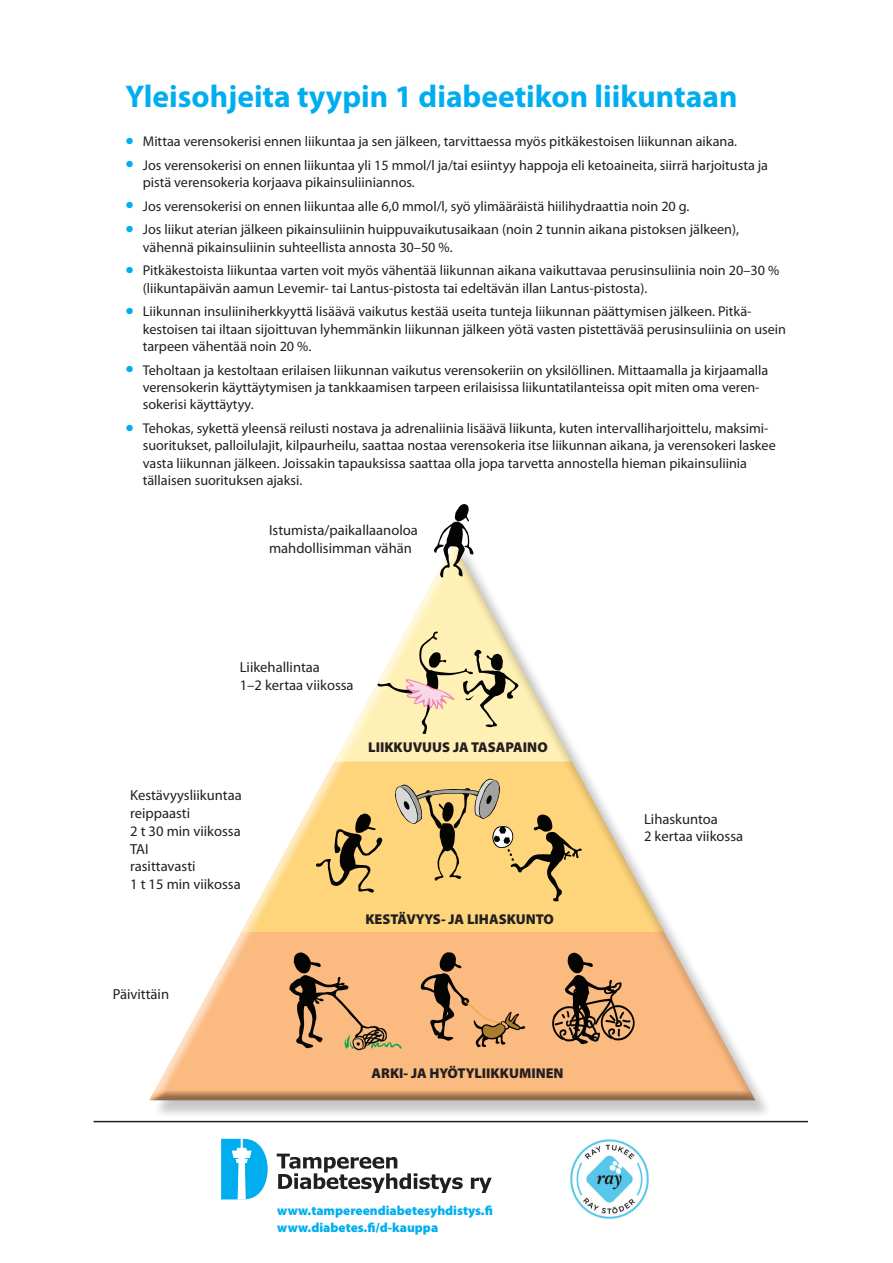
<style>
.page{position:relative;width:893px;height:1263px;background:#fff}
.page>*{position:absolute;margin:0;border:0;box-sizing:border-box;transform-origin:0 0}
.t1{font:700 31.5px "Myriad Pro";color:#00aeef}
.t2{font:14.55px/17.9px "Myriad Pro";color:#231f20}
.t3{font:900 14.25px "Myriad Pro";color:#231f20}
.t4{font:14.1px/17.2px "Myriad Pro";color:#231f20}
.t5{font:900 13.2px/16.5px "Myriad Pro";color:#00aeef}
.s1{font-weight:600;font-size:26.85px;color:#00aeef}
</style>
<div class="page">
<img style="left:570px;top:1139px;width:79px;height:80px">
<svg style="left:221px;top:1139px;width:47px;height:60px"></svg>
<svg style="left:471px;top:1177px;width:21px;height:16px"></svg>
<svg style="left:277px;top:1153px;width:186px;height:40px"></svg>
<hr style="left:94px;top:1121px;width:714px;height:1px;background:#231f20">
<div style="left:152px;top:547px;width:621px;height:572px;background:#231f20;opacity:.25"></div>
<div style="left:147px;top:541px;width:609px;height:559px;background:#231f20;opacity:.48"></div>
<svg style="left:421px;top:952px;width:104px;height:95px;background:#d29c6a"></svg>
<svg style="left:316px;top:813px;width:66px;height:80px;background:#c1a25d"></svg>
<svg style="left:395px;top:779px;width:187px;height:122px;background:#ddbc72"></svg>
<svg style="left:434px;top:504px;width:40px;height:73px"></svg>
<svg style="left:289px;top:952px;width:113px;height:98px;background:#cd9a69"></svg>
<svg style="left:552px;top:953px;width:83px;height:91px;background:#b3855b"></svg>
<svg style="left:378px;top:632px;width:140px;height:102px;background:#e1d4a7"></svg>
<h1 class="t1" style="left:125px;top:79px;width:614px">Yleisohjeita tyypin 1 diabeetikon liikuntaan</h1>
<p class="t4" style="left:125px;top:133px;width:613px"><span class="s1">•</span> Mittaa verensokerisi ennen liikuntaa ja sen jälkeen, tarvittaessa myös pitkäkestoisen liikunnan aikana.</p>
<p class="t4" style="left:143px;top:157px;width:627px;text-indent:-17px"><span class="s1">•</span> Jos verensokerisi on ennen liikuntaa yli 15 mmol/l ja/tai esiintyy happoja eli ketoaineita, siirrä harjoitusta ja pistä verensokeria korjaava pikainsuliiniannos.</p>
<p class="t4" style="left:125px;top:198px;width:566px"><span class="s1">•</span> Jos verensokerisi on ennen liikuntaa alle 6,0 mmol/l, syö ylimääräistä hiilihydraattia noin 20 g.</p>
<p class="t4" style="left:143px;top:221px;width:598px;text-indent:-17px"><span class="s1">•</span> Jos liikut aterian jälkeen pikainsuliinin huippuvaikutusaikaan (noin 2 tunnin aikana pistoksen jälkeen), vähennä pikainsuliinin suhteellista annosta 30–50 %.</p>
<p class="t4" style="left:143px;top:262px;width:638px;text-indent:-17px"><span class="s1">•</span> Pitkäkestoista liikuntaa varten voit myös vähentää liikunnan aikana vaikuttavaa perusinsuliinia noin 20–30 % (liikuntapäivän aamun Levemir- tai Lantus-pistosta tai edeltävän illan Lantus-pistosta).</p>
<p class="t4" style="left:143px;top:303px;width:645px;text-indent:-17px"><span class="s1">•</span> Liikunnan insuliiniherkkyyttä lisäävä vaikutus kestää useita tunteja liikunnan päättymisen jälkeen. Pitkä&shy;kestoisen tai iltaan sijoittuvan lyhemmänkin liikunnan jälkeen yötä vasten pistettävää perusinsuliinia on usein tarpeen vähentää noin 20 %.</p>
<p class="t4" style="left:143px;top:362px;width:627px;text-indent:-17px"><span class="s1">•</span> Teholtaan ja kestoltaan erilaisen liikunnan vaikutus verensokeriin on yksilöllinen. Mittaamalla ja kirjaamalla verensokerin käyttäytymisen ja tankkaamisen tarpeen erilaisissa liikuntatilanteissa opit miten oma veren&shy;sokerisi käyttäytyy.</p>
<p class="t4" style="left:143px;top:420px;width:634px;text-indent:-17px"><span class="s1">•</span> Tehokas, sykettä yleensä reilusti nostava ja adrenaliinia lisäävä liikunta, kuten intervalliharjoittelu, maksimi&shy;suoritukset, palloilulajit, kilpaurheilu, saattaa nostaa verensokeria itse liikunnan aikana, ja verensokeri laskee vasta liikunnan jälkeen. Joissakin tapauksissa saattaa olla jopa tarvetta annostella hieman pikainsuliinia tällaisen suorituksen ajaksi.</p>
<p class="t2" style="left:269px;top:521px;width:150px">Istumista/paikallaanoloa mahdollisimman vähän</p>
<p class="t2" style="left:240px;top:658px;width:115px">Liikehallintaa<br>1–2 kertaa viikossa</p>
<p class="t2" style="left:130px;top:787px;width:113px">Kestävyysliikuntaa reippaasti<br>2 t 30 min viikossa<br>TAI<br>rasittavasti<br>1 t 15 min viikossa</p>
<p class="t3" style="left:368px;top:739px;width:181px">LIIKKUVUUS JA TASAPAINO</p>
<p class="t3" style="left:365px;top:911px;width:190px">KESTÄVYYS- JA LIHASKUNTO</p>
<p class="t2" style="left:113px;top:985px;width:58px">Päivittäin</p>
<p class="t3" style="left:372px;top:1065px;width:194px">ARKI- JA HYÖTYLIIKKUMINEN</p>
<p class="t5" style="left:277px;top:1202px;width:217px">www.tampereendiabetesyhdistys.fi www.diabetes.fi/d-kauppa</p>
<p class="t2" style="left:644px;top:810px;width:101px">Lihaskuntoa<br>2 kertaa viikossa</p>
</div>
